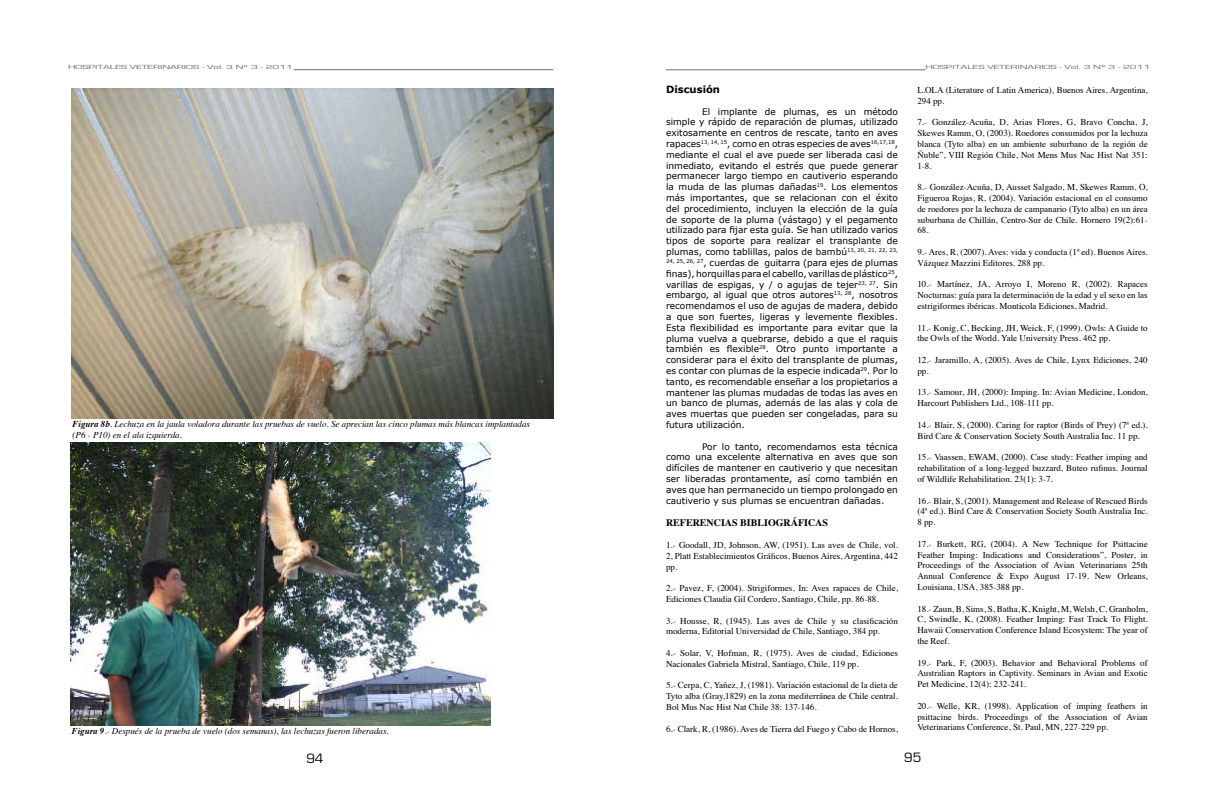
<style>
.page{position:relative;width:1219px;height:794px;background:#fff}
.page>*{position:absolute;margin:0;border:0;box-sizing:border-box;transform-origin:0 0}
.t1{font:14px "Eurostile";color:#000}
.t2{font:700 10px "Times";color:#000}
.t3{font:700 10px "Verdana";color:#000}
.t4{font:9px/10.8px "Times";color:#000;text-align:justify}
.t5{font:9px/10.8px "Verdana";color:#000;text-align:justify}
.t6{font:italic 9px/10.8px "Times";color:#000}
.t7{font:6.1px "Eurostile";color:#6d6e71;scale:1.82 1}
.s1{font-weight:700}
</style>
<div class="page">
<hr style="left:294px;top:70px;width:259px;height:1px;background:#6d6e71">
<hr style="left:666px;top:70px;width:259px;height:1px;background:#6d6e71">
<img style="left:71px;top:442px;width:420px;height:283px">
<img style="left:72px;top:89px;width:482px;height:329px">
<p class="t7" style="left:68px;top:64px;width:125px">HOSPITALES VETERINARIOS - Vol. 3 Nº 3 - 2011</p>
<p class="t7" style="left:925px;top:64px;width:125px">HOSPITALES VETERINARIOS - Vol. 3 Nº 3 - 2011</p>
<p class="t6" style="left:73px;top:418px;width:459px"><span class="s1">Figura 8b</span>. Lechuza en la jaula voladora durante las pruebas de vuelo. Se aprecian las cinco plumas más blancas implantadas (P6 - P10) en el ala izquierda.</p>
<p class="t3" style="left:666px;top:82px;width:55px">Discusión</p>
<p class="t5" style="left:666px;top:106px;width:233px;text-indent:36px">El implante de plumas, es un método simple y rápido de reparación de plumas, utilizado exitosamente en centros de rescate, tanto en aves rapaces<sup>13,</sup> <sup>14,</sup> <sup>15</sup>, como en otras especies de aves<sup>16,17,18</sup>, mediante el cual el ave puede ser liberada casi de inmediato, evitando el estrés que puede generar permanecer largo tiempo en cautiverio esperando la muda de las plumas dañadas<sup>19</sup>. Los elementos más importantes, que se relacionan con el éxito del procedimiento, incluyen la elección de la guía de soporte de la pluma (vástago) y el pegamento utilizado para fijar esta guía. Se han utilizado varios tipos de soporte para realizar el transplante de plumas, como tablillas, palos de bambú<sup>13,</sup> <sup>20,</sup> <sup>21,</sup> <sup>22,</sup> <sup>23, 24,</sup> <sup>25,</sup> <sup>26,</sup> <sup>27</sup>, cuerdas de guitarra (para ejes de plumas finas), horquillas para el cabello, varillas de plástico<sup>25</sup>, varillas de espigas, y / o agujas de tejer<sup>23,</sup> <sup>27</sup>. Sin embargo, al igual que otros autores<sup>13,</sup> <sup>28</sup>, nosotros recomendamos el uso de agujas de madera, debido a que son fuertes, ligeras y levemente flexibles.<br>Esta flexibilidad es importante para evitar que la pluma vuelva a quebrarse, debido a que el raquis también es flexible<sup>28</sup>. Otro punto importante a considerar para el éxito del transplante de plumas, es contar con plumas de la especie indicada<sup>29</sup>. Por lo tanto, es recomendable enseñar a los propietarios a mantener las plumas mudadas de todas las aves en un banco de plumas, además de las alas y cola de aves muertas que pueden ser congeladas, para su futura utilización.</p>
<p class="t5" style="left:666px;top:441px;width:233px;text-indent:36px">Por lo tanto, recomendamos esta técnica como una excelente alternativa en aves que son difíciles de mantener en cautiverio y que necesitan ser liberadas prontamente, así como también en aves que han permanecido un tiempo prolongado en cautiverio y sus plumas se encuentran dañadas.</p>
<p class="t2" style="left:666px;top:513px;width:15px">REFERENCIAS</p>
<p class="t2" style="left:740px;top:513px;width:8px">BIBLIOGRÁFICAS</p>
<p class="t4" style="left:666px;top:539px;width:233px">1.- Goodall, JD, Johnson, AW, (1951). Las aves de Chile, vol.<br>2, Platt Establecimientos Gráficos, Buenos Aires, Argentina, 442 pp.</p>
<p class="t4" style="left:666px;top:582px;width:233px">2.- Pavez, F, (2004). Strigiformes, In: Aves rapaces de Chile,<br>Ediciones Claudia Gil Cordero, Santiago, Chile, pp. 86-88.</p>
<p class="t4" style="left:666px;top:614px;width:233px">3.- Housse, R, (1945). Las aves de Chile y su clasificación moderna, Editorial Universidad de Chile, Santiago, 384 pp.</p>
<p class="t4" style="left:666px;top:647px;width:233px">4.- Solar, V, Hofman, R, (1975). Aves de ciudad, Ediciones<br>Nacionales Gabriela Mistral, Santiago, Chile, 119 pp.</p>
<p class="t4" style="left:666px;top:679px;width:233px">5.- Cerpa, C, Yañez, J, (1981). Variación estacional de la dieta de Tyto alba (Gray,1829) en la zona mediterránea de Chile central.<br>Bol Mus Nac Hist Nat Chile 38: 137-146.</p>
<p class="t6" style="left:72px;top:725px;width:319px"><span class="s1">Figura 9</span>.- Después de la prueba de vuelo (dos semanas), las lechuzas fueron liberadas.</p>
<p class="t4" style="left:666px;top:722px;width:233px">6.- Clark, R, (1986). Aves de Tierra del Fuego y Cabo de Hornos,</p>
<p class="t4" style="left:917px;top:84px;width:232px">L.OLA (Literature of Latin America), Buenos Aires, Argentina,<br>294 pp.</p>
<p class="t4" style="left:917px;top:116px;width:232px">7.- González-Acuña, D, Arias Flores, G, Bravo Concha, J, Skewes Ramm, O, (2003). Roedores consumidos por la lechuza blanca (Tyto alba) en un ambiente suburbano de la región de Ñuble”, VIII Región Chile, Not Mens Mus Nac Hist Nat 351:<br>1-8.</p>
<p class="t4" style="left:917px;top:181px;width:232px">8.- González-Acuña, D, Ausset Salgado, M, Skewes Ramm, O, Figueroa Rojas, R, (2004). Variación estacional en el consumo de roedores por la lechuza de campanario (Tyto alba) en un área suburbana de Chillán, Centro-Sur de Chile. Hornero 19(2):61- 68.</p>
<p class="t4" style="left:917px;top:246px;width:232px">9.- Ares, R, (2007). Aves: vida y conducta (1ª ed). Buenos Aires.<br>Vázquez Mazzini Editores. 288 pp.</p>
<p class="t4" style="left:917px;top:278px;width:232px">10.- Martínez, JA, Arroyo I, Moreno R, (2002). Rapaces Nocturnas: guía para la determinación de la edad y el sexo en las estrigiformes ibéricas. Monticola Ediciones, Madrid.</p>
<p class="t4" style="left:917px;top:321px;width:232px">11.- Konig, C, Becking, JH, Weick, F, (1999). Owls: A Guide to the Owls of the World. Yale University Press. 462 pp.</p>
<p class="t4" style="left:917px;top:354px;width:232px">12.- Jaramillo, A, (2005). Aves de Chile, Lynx Ediciones, 240 pp.</p>
<p class="t4" style="left:917px;top:386px;width:232px">13.- Samour, JH, (2000): Imping. In: Avian Medicine, London,<br>Harcourt Publishers Ltd., 108-111 pp.</p>
<p class="t4" style="left:917px;top:419px;width:232px">14.- Blair, S, (2000). Caring for raptor (Birds of Prey) (7ª ed.).<br>Bird Care &amp; Conservation Society South Australia Inc. 11 pp.</p>
<p class="t4" style="left:917px;top:451px;width:232px">15.- Vaassen, EWAM, (2000). Case study: Feather imping and rehabilitation of a long-legged buzzard, Buteo rufinus. Journal of Wildlife Rehabilitation. 23(1): 3-7.</p>
<p class="t4" style="left:917px;top:494px;width:232px">16.- Blair, S, (2001). Management and Release of Rescued Birds (4ª ed.). Bird Care &amp; Conservation Society South Australia Inc.<br>8 pp.</p>
<p class="t4" style="left:917px;top:537px;width:232px">17.- Burkett, RG, (2004). A New Technique for Psittacine Feather Imping: Indications and Considerations”, Poster, in Proceedings of the Association of Avian Veterinarians 25th Annual Conference &amp; Expo August 17-19. New Orleans, Louisiana, USA, 385-388 pp.</p>
<p class="t4" style="left:917px;top:602px;width:232px">18.- Zaun, B, Sims, S, Batha, K, Knight, M, Welsh, C, Granholm, C, Swindle, K, (2008). Feather Imping: Fast Track To Flight.<br>Hawaii Conservation Conference Island Ecosystem: The year of the Reef.</p>
<p class="t4" style="left:917px;top:656px;width:232px">19.- Park, F, (2003). Behavior and Behavioral Problems of Australian Raptors in Captivity. Seminars in Avian and Exotic Pet Medicine, 12(4): 232-241.</p>
<p class="t4" style="left:917px;top:699px;width:232px">20.- Welle, KR, (1998). Application of imping feathers in psittacine birds. Proceedings of the Association of Avian Veterinarians Conference, St. Paul, MN, 227-229 pp.</p>
<h1 class="t1" style="left:306px;top:750px;width:19px">94</h1>
<h1 class="t1" style="left:904px;top:750px;width:19px">95</h1>
</div>
